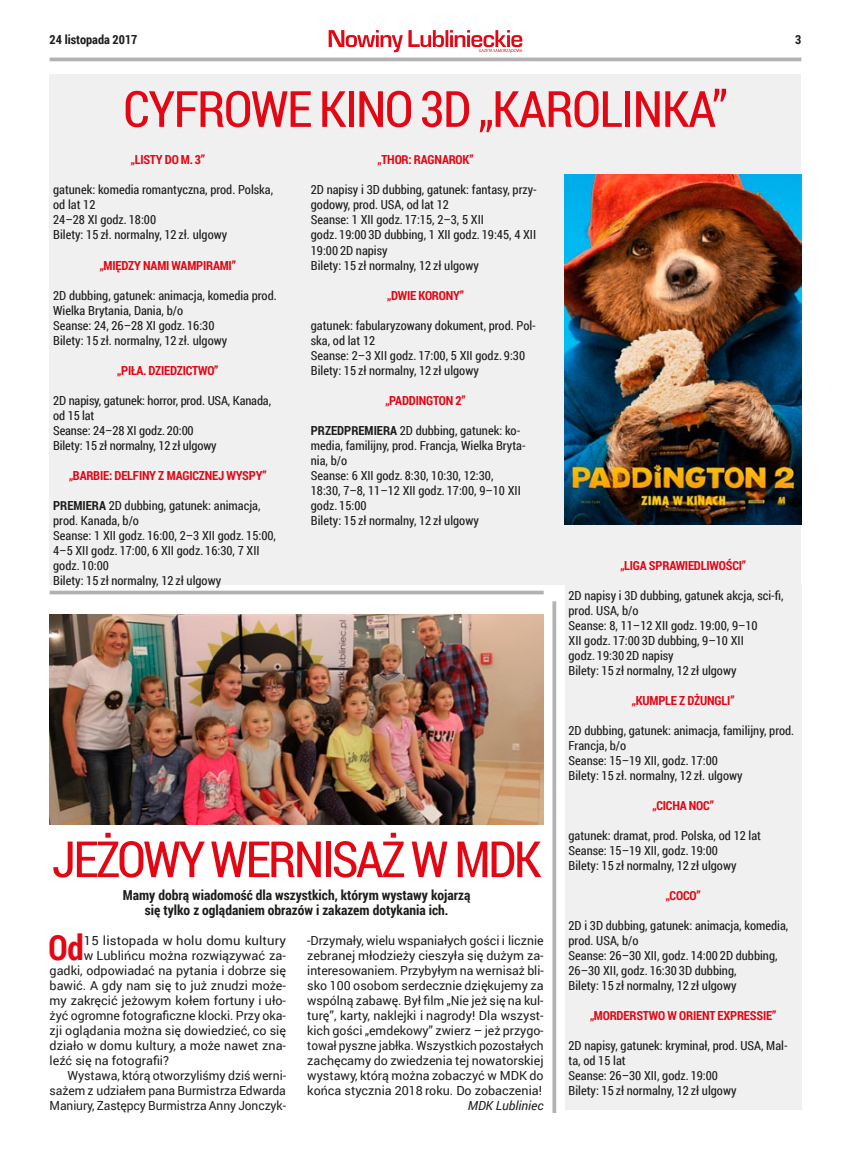
<style>
.page{position:relative;width:851px;height:1152px;background:#fff}
.page>*{position:absolute;margin:0;border:0;box-sizing:border-box;transform-origin:0 0}
.t1{font:50px "Roboto Condensed";letter-spacing:-.03em;color:#e30613}
.t2{font:700 34.75px "Roboto Condensed";color:#e30613}
.t3{font:700 13.75px/15.6px "Roboto Condensed";color:#1d1d1b;text-align:center}
.t4{font:12.5px/15px "Roboto Condensed";color:#1d1d1b}
.t5{font:12.5px/15px "Roboto";color:#1d1d1b;text-align:justify}
.t6{font:700 12.5px "Roboto Condensed";letter-spacing:-.015em;color:#e30613}
.t7{font:12.5px "Roboto";color:#1d1d1b;scale:.96 1}
.t8{font:700 12.5px "Roboto Condensed";color:#1d1d1b}
.t9{font:12.5px "Roboto";color:#1d1d1b;scale:1.05 1}
.t10{font:italic 12.5px "Roboto";color:#1d1d1b}
</style>
<div class="page">
<svg style="left:328px;top:30px;width:194px;height:23px"></svg>
<hr style="left:50px;top:58px;width:751px;height:3px;background:#b3b2b2">
<div style="left:50px;top:74px;width:751px;height:510px;background:#f0f0f0"></div>
<div style="left:565px;top:584px;width:236px;height:525px;background:#f0f0f0"></div>
<svg style="left:50px;top:590px;width:493px;height:4px;background:#bfbebe"></svg>
<img style="left:565px;top:175px;width:236px;height:349px">
<svg style="left:552px;top:601px;width:4px;height:512px;background:#bbbaba"></svg>
<img style="left:50px;top:614px;width:493px;height:210px">
<p class="t8" style="left:50px;top:30px;width:89px">24 LISTOPADA 2017</p>
<p class="t8" style="left:795px;top:31px;width:8px">3</p>
<h1 class="t1" style="left:123px;top:74px;width:103px">Cyfrowe</h1>
<h1 class="t1" style="left:319px;top:74px;width:226px">Kino 3D „Karolinka</h1>
<h1 class="t1" style="left:711px;top:74px;width:17px">”</h1>
<p class="t6" style="left:131px;top:151px;width:75px">„LISTY DO M. 3”</p>
<p class="t4" style="left:53px;top:182px;width:221px">gatunek: komedia romantyczna, prod. Polska, od lat 12<br>24–28 XI godz. 18:00<br>Bilety: 15 zł. normalny, 12 zł. ulgowy</p>
<p class="t6" style="left:100px;top:256px;width:137px">„MIĘDZY NAMI WAMPIRAMI”</p>
<p class="t4" style="left:53px;top:287px;width:225px">2D dubbing, gatunek: animacja, komedia prod.<br>Wielka Brytania, Dania, b/o<br>Seanse: 24, 26–28 XI godz. 16:30<br>Bilety: 15 zł. normalny, 12 zł. ulgowy</p>
<p class="t6" style="left:117px;top:361px;width:103px">„PIŁA. DZIEDZICTWO”</p>
<p class="t4" style="left:53px;top:392px;width:219px">2D napisy, gatunek: horror, prod. USA, Kanada, od 15 lat<br>Seanse: 24–28 XI godz. 20:00<br>Bilety: 15 zł normalny, 12 zł ulgowy</p>
<p class="t6" style="left:69px;top:466px;width:199px">„BARBIE: DELFINY Z MAGICZNEJ WYSPY”</p>
<p class="t8" style="left:53px;top:496px;width:36px">PREMIERA</p>
<p class="t6" style="left:377px;top:151px;width:97px">„THOR: RAGNAROK”</p>
<p class="t4" style="left:311px;top:182px;width:227px">2D napisy i 3D dubbing, gatunek: fantasy, przy&shy;godowy, prod. USA, od lat 12<br>Seanse: 1 XII godz. 17:15, 2–3, 5 XII<br>godz. 19:00 3D dubbing, 1 XII godz. 19:45, 4 XII 19:00 2D napisy<br>Bilety: 15 zł normalny, 12 zł ulgowy</p>
<p class="t6" style="left:387px;top:286px;width:78px">„DWIE KORONY”</p>
<p class="t4" style="left:311px;top:317px;width:226px">gatunek: fabularyzowany dokument, prod. Pol&shy;ska, od lat 12<br>Seanse: 2–3 XII godz. 17:00, 5 XII godz. 9:30<br>Bilety: 15 zł normalny, 12 zł ulgowy</p>
<p class="t6" style="left:385px;top:391px;width:82px">„PADDINGTON 2”</p>
<p class="t8" style="left:311px;top:421px;width:70px">PRZEDPREMIERA</p>
<p class="t4" style="left:311px;top:422px;width:216px;text-indent:89px">2D dubbing, gatunek: ko&shy;media, familijny, prod. Francja, Wielka Bryta&shy;nia, b/o<br>Seanse: 6 XII godz. 8:30, 10:30, 12:30,<br>18:30, 7–8, 11–12 XII godz. 17:00, 9–10 XII godz. 15:00<br>Bilety: 15 zł normalny, 12 zł ulgowy</p>
<p class="t4" style="left:53px;top:497px;width:224px;text-indent:55px">2D dubbing, gatunek: animacja, prod. Kanada, b/o<br>Seanse: 1 XII godz. 16:00, 2–3 XII godz. 15:00,<br>4–5 XII godz. 17:00, 6 XII godz. 16:30, 7 XII godz. 10:00<br>Bilety: 15 zł normalny, 12 zł ulgowy</p>
<p class="t6" style="left:620px;top:556px;width:127px">„LIGA SPRAWIEDLIWOŚCI”</p>
<p class="t4" style="left:568px;top:587px;width:216px">2D napisy i 3D dubbing, gatunek akcja, sci-‑fi, prod. USA, b/o<br>Seanse: 8, 11–12 XII godz. 19:00, 9–10<br>XII godz. 17:00 3D dubbing, 9–10 XII<br>godz. 19:30 2D napisy<br>Bilety: 15 zł normalny, 12 zł ulgowy</p>
<p class="t6" style="left:631px;top:691px;width:104px">„KUMPLE ZDŻUNGLI”</p>
<p class="t4" style="left:568px;top:722px;width:227px">2D dubbing, gatunek: animacja, familijny, prod.<br>Francja, b/o<br>Seanse: 15–19 XII, godz. 17:00<br>Bilety: 15 zł. normalny, 12 zł. ulgowy</p>
<p class="t6" style="left:652px;top:796px;width:63px">„CICHA NOC”</p>
<p class="t4" style="left:568px;top:827px;width:194px">gatunek: dramat, prod. Polska, od 12 lat<br>Seanse: 15–19 XII, godz. 19:00<br>Bilety: 15 zł normalny, 12 zł ulgowy</p>
<p class="t6" style="left:665px;top:886px;width:36px">„COCO”</p>
<p class="t4" style="left:568px;top:917px;width:221px">2D i 3D dubbing, gatunek: animacja, komedia, prod. USA, b/o<br>Seanse: 26–30 XII, godz. 14:00 2D dubbing, 26–30 XII, godz. 16:30 3D dubbing,<br>Bilety: 15 zł normalny, 12 zł ulgowy</p>
<p class="t6" style="left:590px;top:1006px;width:188px">„MORDERSTWO W ORIENT EXPRESSIE”</p>
<p class="t4" style="left:568px;top:1037px;width:220px">2D napisy, gatunek: kryminał, prod. USA, Mal&shy;ta, od 15 lat<br>Seanse: 26–30 XII, godz. 19:00<br>Bilety: 15 zł normalny, 12 zł ulgowy</p>
<h1 class="t1" style="left:52px;top:824px;width:49px">Jeżowy</h1>
<h1 class="t1" style="left:210px;top:824px;width:26px">wernisaż</h1>
<h1 class="t1" style="left:410px;top:824px;width:132px">w MDK</h1>
<p class="t3" style="left:123px;top:886px;width:349px">MAMY DOBRĄ WIADOMOŚĆ DLA WSZYSTKICH, KTÓRYM WYSTAWY KOJARZĄ<br>SIĘ TYLKO Z OGLĄDANIEM OBRAZÓW I ZAKAZEM DOTYKANIA ICH.</p>
<h2 class="t2" style="left:48px;top:923px;width:37px">OD</h2>
<p class="t9" style="left:84px;top:931px;width:194px">15 listopada w holu domu kultury</p>
<p class="t5" style="left:307px;top:932px;width:238px">‑Drzymały, wielu wspaniałych gości i licznie zebranej młodzieży cieszyła się dużym za&shy;interesowaniem. Przybyłym na wernisaż bli&shy;sko 100 osobom serdecznie dziękujemy za wspólną zabawę. Był film „Nie jeż się na kul&shy;turę”, karty, naklejki i nagrody! Dla wszyst&shy;kich gości „emdekowy” zwierz – jeż przygo&shy;tował pyszne jabłka. Wszystkich pozostałych zachęcamy do zwiedzenia tej nowatorskiej wystawy, którą można zobaczyć w MDK do końca stycznia 2018 roku. Do zobaczenia!</p>
<p class="t10" style="left:468px;top:1096px;width:77px">MDK Lubliniec</p>
<p class="t5" style="left:84px;top:947px;width:203px">w Lublińcu można rozwiązywać za-</p>
<p class="t5" style="left:50px;top:962px;width:238px">gadki, odpowiadać na pytania i dobrze się</p>
<p class="t5" style="left:50px;top:977px;width:238px">bawić. A gdy nam się to już znudzi może-</p>
<p class="t5" style="left:50px;top:992px;width:238px">my zakręcić jeżowym kołem fortuny i uło-</p>
<p class="t5" style="left:50px;top:1007px;width:238px">żyć ogromne fotograficzne klocki. Przy oka-</p>
<p class="t5" style="left:50px;top:1022px;width:238px">zji oglądania można się dowiedzieć, co się</p>
<p class="t5" style="left:50px;top:1037px;width:238px">działo w domu kultury, a może nawet zna-</p>
<p class="t5" style="left:50px;top:1052px;width:121px">leźć się na fotografii?</p>
<p class="t5" style="left:67px;top:1067px;width:220px">Wystawa, którą otworzyliśmy dziś werni-</p>
<p class="t5" style="left:50px;top:1082px;width:238px">sażem z udziałem pana Burmistrza Edwarda</p>
<p class="t7" style="left:50px;top:1096px;width:247px">Maniury, Zastępcy Burmistrza Anny Jonczyk-</p>
</div>
